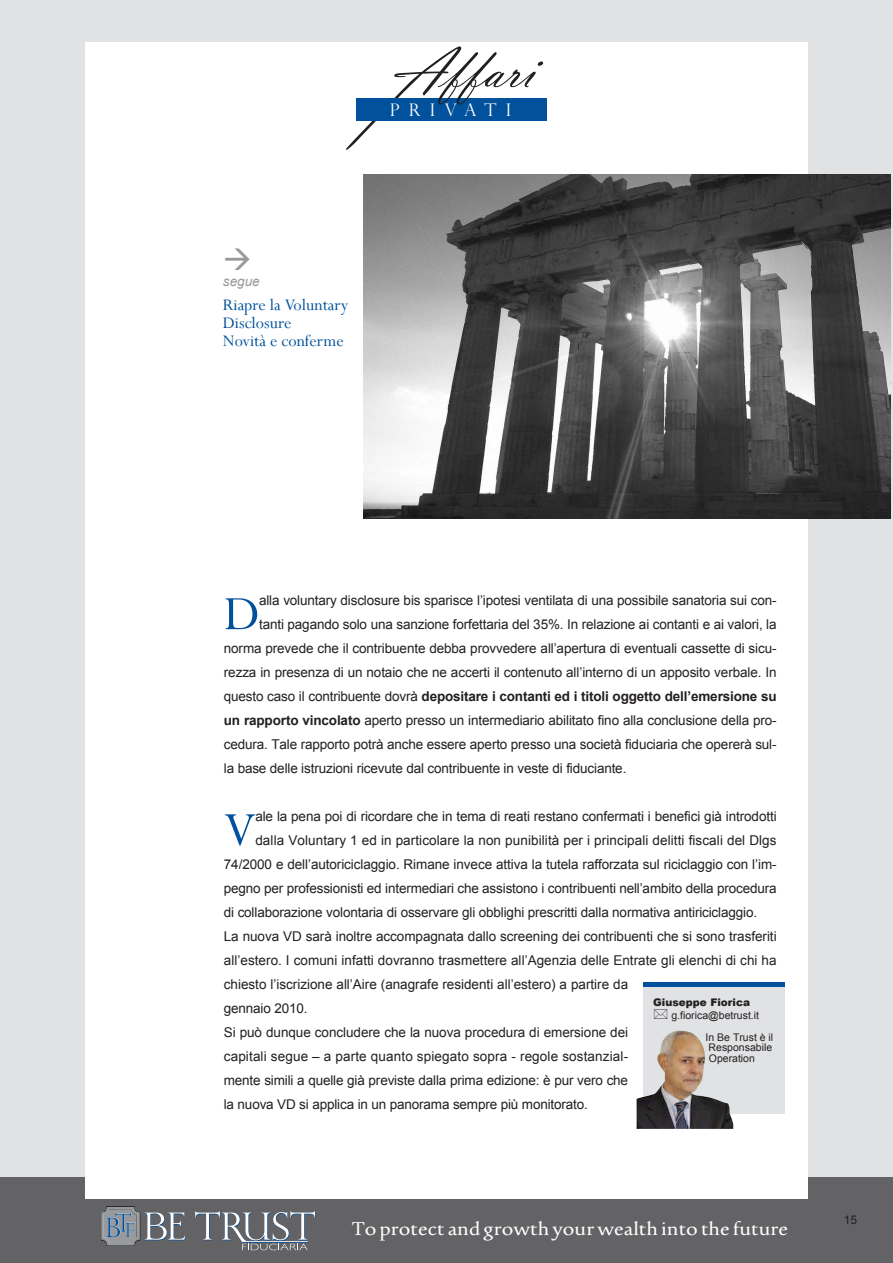
<style>
.page{position:relative;width:893px;height:1263px;background:#fff}
.page>*{position:absolute;margin:0;border:0;box-sizing:border-box;transform-origin:0 0}
.t1{font:53.85px "Perpetua";color:#01519c}
.t2{font:21px "Urdu Typesetting";color:#fff}
.t3{font:18px/18px "Perpetua";color:#01519c}
.t4{font:300 17.4px "Perpetua Titling";letter-spacing:.5em;color:#fff;scale:1.05 1}
.t5{font:13.5px "Arial";letter-spacing:-.01em;color:#231f20}
.t6{font:700 13.5px "Arial";letter-spacing:-.01em;color:#231f20}
.t7{font:13.5px "Arial";letter-spacing:.01em;color:#231f20}
.t8{font:italic 13.5px "Arial";color:#97999c}
.t9{font:12px "Arial";color:#231f20}
.t10{font:10.5px/21.3px "Arial";color:#231f20}
.t11{font:900 10.5px "Arial";color:#231f20}
.s1{font-weight:400}
.s2{font-weight:700}
</style>
<div class="page">
<div style="left:0;top:0;width:893px;height:1220px;background:#e1e2e4"></div>
<div style="left:0;top:1178px;width:893px;height:85px;background:#636366"></div>
<svg style="left:195px;top:1211px;width:121px;height:39px"></svg>
<svg style="left:101px;top:1206px;width:85px;height:40px"></svg>
<div style="left:85px;top:43px;width:723px;height:1156px;background:#fff"></div>
<div style="left:356px;top:98px;width:191px;height:23px;background:#01519c"></div>
<svg style="left:346px;top:46px;width:197px;height:104px"></svg>
<img style="left:363px;top:174px;width:528px;height:345px">
<div style="left:643px;top:982px;width:141px;height:132px;background:#e1e2e4"></div>
<hr style="left:643px;top:982px;width:141px;height:4px;background:#01519c">
<img style="left:637px;top:1030px;width:96px;height:99px">
<p class="t4" style="left:390px;top:99px;width:117px">PRIVATI</p>
<p class="t8" style="left:223px;top:274px;width:38px">segue</p>
<h3 class="t3" style="left:223px;top:296px;width:127px">Riapre la Voluntary<br>Disclosure<br>Novità e conferme</h3>
<h1 class="t1" style="left:224px;top:585px;width:37px">D</h1>
<p class="t5" style="left:259px;top:593px;width:519px">alla voluntary disclosure bis sparisce l’ipotesi ventilata di una possibile sanatoria sui con-</p>
<p class="t5" style="left:259px;top:617px;width:519px">tanti pagando solo una sanzione forfettaria del 35%. In relazione ai contanti e ai valori, la</p>
<p class="t5" style="left:224px;top:641px;width:554px">norma prevede che il contribuente debba provvedere all’apertura di eventuali cassette di sicu-</p>
<p class="t5" style="left:224px;top:665px;width:554px">rezza in presenza di un notaio che ne accerti il contenuto all’interno di un apposito verbale. In</p>
<p class="t6" style="left:224px;top:689px;width:554px"><span class="s1">questo caso il contribuente dovrà</span> depositare i contanti ed i titoli oggetto dell’emersione su</p>
<p class="t5" style="left:224px;top:713px;width:554px"><span class="s2">un rapporto vincolato</span> aperto presso un intermediario abilitato fino alla conclusione della pro-</p>
<p class="t5" style="left:224px;top:737px;width:554px">cedura. Tale rapporto potrà anche essere aperto presso una società fiduciaria che opererà sul-</p>
<p class="t5" style="left:224px;top:761px;width:404px">la base delle istruzioni ricevute dal contribuente in veste di fiduciante.</p>
<h1 class="t1" style="left:224px;top:801px;width:33px">V</h1>
<p class="t5" style="left:255px;top:809px;width:523px">ale la pena poi di ricordare che in tema di reati restano confermati i benefici già introdotti</p>
<p class="t5" style="left:255px;top:833px;width:523px">dalla Voluntary 1 ed in particolare la non punibilità per i principali delitti fiscali del Dlgs</p>
<p class="t5" style="left:224px;top:857px;width:554px">74/2000 e dell’autoriciclaggio. Rimane invece attiva la tutela rafforzata sul riciclaggio con l’im-</p>
<p class="t5" style="left:224px;top:881px;width:554px">pegno per professionisti ed intermediari che assistono i contribuenti nell’ambito della procedura</p>
<p class="t5" style="left:224px;top:905px;width:535px">di collaborazione volontaria di osservare gli obblighi prescritti dalla normativa antiriciclaggio.</p>
<p class="t5" style="left:224px;top:929px;width:554px">La nuova VD sarà inoltre accompagnata dallo screening dei contribuenti che si sono trasferiti</p>
<p class="t5" style="left:224px;top:953px;width:554px">all’estero. I comuni infatti dovranno trasmettere all’Agenzia delle Entrate gli elenchi di chi ha</p>
<p class="t5" style="left:224px;top:977px;width:406px">chiesto l’iscrizione all’Aire (anagrafe residenti all’estero) a partire da</p>
<p class="t5" style="left:224px;top:1001px;width:85px">gennaio 2010.</p>
<p class="t5" style="left:224px;top:1025px;width:406px">Si può dunque concludere che la nuova procedura di emersione dei</p>
<p class="t7" style="left:224px;top:1049px;width:406px">capitali segue – a parte quanto spiegato sopra - regole sostanzial-</p>
<p class="t5" style="left:224px;top:1073px;width:406px">mente simili a quelle già previste dalla prima edizione: è pur vero che</p>
<p class="t5" style="left:224px;top:1097px;width:366px">la nuova VD si applica in un panorama sempre più monitorato.</p>
<p class="t11" style="left:653px;top:994px;width:98px">Giuseppe Fiorica</p>
<p class="t10" style="left:706px;top:1005px;width:69px;text-indent:-34px">g.fiorica@betrust.it<br>In Be Trust è il</p>
<p class="t10" style="left:709px;top:1042px;width:65px;line-height:10.5px">Responsabile<br>Operation</p>
<h2 class="t2" style="left:352px;top:1216px;width:438px">To protect and growth your wealth into the future</h2>
<p class="t9" style="left:844px;top:1213px;width:15px">15</p>
</div>
